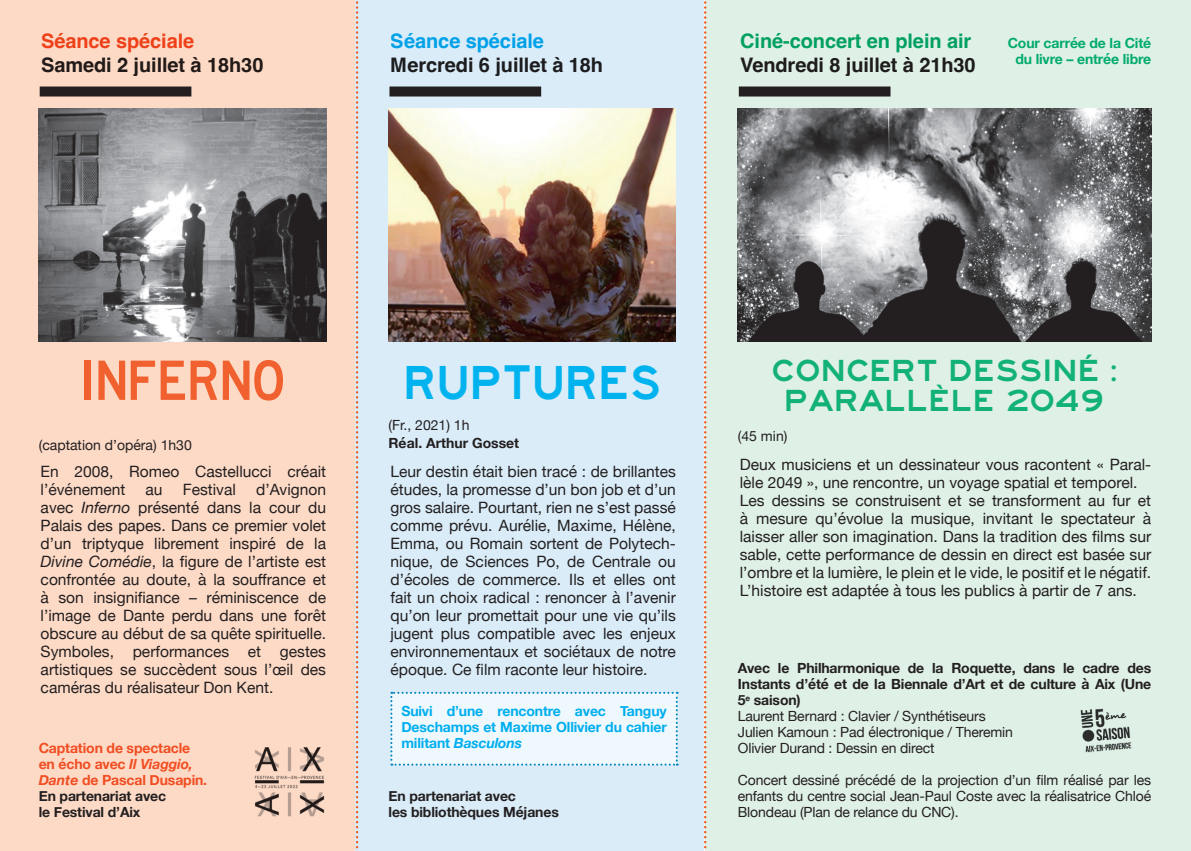
<style>
.page{position:relative;width:1191px;height:851px;background:#fff}
.page>*{position:absolute;margin:0;border:0;box-sizing:border-box;transform-origin:0 0}
.t1{font:52px "lanec";letter-spacing:-.005em;color:#f1612f}
.t2{font:44px "laned";letter-spacing:-.005em;color:#00b3ef}
.t3{font:28px "lanee";letter-spacing:-.005em;color:#12b178}
.t4{font:700 20px "Helvetica";letter-spacing:-.005em;color:#231f20}
.t5{font:700 20px "Helvetica";letter-spacing:-.005em;color:#00ab6b}
.t6{font:700 20px "Helvetica";letter-spacing:-.005em;color:#f04d22}
.t7{font:700 20px "Helvetica";letter-spacing:-.005em;color:#00aeef}
.t8{font:15.6px/18px "Helvetica Neue";color:#231f20;text-align:justify}
.t9{font:14px/16px "Helvetica Neue";letter-spacing:-.01em;color:#231f20;text-align:justify}
.t10{font:700 14px/16px "Helvetica Neue";letter-spacing:-.01em;color:#231f20;text-align:justify}
.t11{font:700 14px/16px "Helvetica Neue";letter-spacing:-.01em;color:#00aeef;text-align:justify}
.t12{font:700 14px "Helvetica Neue";letter-spacing:-.01em;color:#f04d22}
.t13{font:700 14px/16px "Helvetica Neue";letter-spacing:-.01em;color:#00ab6b;text-align:center}
.s1{font-style:italic}
</style>
<div class="page">
<div style="left:705px;top:0;width:486px;height:850px;background:#dff0e6"></div>
<img style="left:738px;top:108px;width:413px;height:233px">
<div style="left:739px;top:86px;width:151px;height:10px;background:#231f20"></div>
<div style="left:0;top:0;width:357px;height:850px;background:#fddac6"></div>
<div style="left:356px;top:0;width:348px;height:850px;background:#d9ecf8"></div>
<svg style="left:356px;top:1px;width:2px;height:850px"></svg>
<svg style="left:704px;top:1px;width:2px;height:850px"></svg>
<img style="left:39px;top:108px;width:287px;height:233px">
<img style="left:388px;top:108px;width:288px;height:233px">
<div style="left:40px;top:86px;width:151px;height:10px;background:#231f20"></div>
<div style="left:389px;top:86px;width:152px;height:10px;background:#231f20"></div>
<div style="left:390px;top:691px;width:288px;height:74px;background:#eef8fd"></div>
<img style="left:254px;top:747px;width:71px;height:70px">
<img style="left:1080px;top:708px;width:52px;height:45px">
<p class="t6" style="left:41px;top:28px;width:155px">Séance spéciale</p>
<p class="t4" style="left:41px;top:52px;width:224px">Samedi 2 juillet à 18h30</p>
<p class="t7" style="left:391px;top:28px;width:155px">Séance spéciale</p>
<p class="t4" style="left:391px;top:52px;width:214px">Mercredi 6 juillet à 18h</p>
<p class="t5" style="left:740px;top:28px;width:232px">Ciné-concert en plein air</p>
<p class="t4" style="left:740px;top:52px;width:237px">Vendredi 8 juillet à 21h30</p>
<p class="t13" style="left:1007px;top:35px;width:145px">Cour carrée de la Cité du livre – entrée libre</p>
<p class="t1" style="left:80px;top:349px;width:207px">INFERNO</p>
<p class="t2" style="left:403px;top:356px;width:259px">RUPTURES</p>
<p class="t9" style="left:39px;top:437px;width:155px">(captation d’opéra) 1h30</p>
<p class="t8" style="left:41px;top:463px;width:287px">En 2008, Romeo Castellucci créait l’événement</p>
<p class="t8" style="left:41px;top:481px;width:287px;text-indent:215px">d’Avignon avec <span class="s1">Inferno</span> présenté dans la cour du Palais des papes. Dans ce premier volet d’un triptyque librement inspiré de la <span class="s1">Divine Comédie</span>, la figure de l’artiste est confrontée au doute, à la souffrance et à son insignifiance – réminiscence de l’image de Dante perdu dans une forêt obscure au début de sa quête spirituelle.<br>Symboles, performances et gestes artistiques se succèdent sous l’œil des caméras du réalisateur Don Kent.</p>
<p class="t8" style="left:145px;top:481px;width:19px">au</p>
<p class="t8" style="left:183px;top:481px;width:55px">Festival</p>
<p class="t12" style="left:39px;top:737px;width:153px">Captation de spectacle</p>
<p class="t12" style="left:39px;top:753px;width:155px">en écho avec <span class="s1">Il Viaggio,</span></p>
<p class="t12" style="left:39px;top:769px;width:170px"><span class="s1">Dante</span> de Pascal Dusapin.</p>
<p class="t10" style="left:39px;top:788px;width:129px">En partenariat avec</p>
<p class="t10" style="left:39px;top:804px;width:103px">le Festival d’Aix</p>
<p class="t9" style="left:388px;top:417px;width:82px">(Fr., 2021) 1h</p>
<p class="t10" style="left:388px;top:435px;width:132px">Réal. Arthur Gosset</p>
<p class="t8" style="left:390px;top:463px;width:287px">Leur destin était bien tracé : de brillantes études, la promesse d’un bon job et d’un gros salaire. Pourtant, rien ne s’est passé comme prévu. Aurélie, Maxime, Hélène, Emma, ou Romain sortent de Polytech&shy;nique, de Sciences Po, de Centrale ou d’écoles de commerce. Ils et elles ont fait un choix radical : renoncer à l’avenir qu’on leur promettait pour une vie qu’ils jugent plus compatible avec les enjeux environnementaux et sociétaux de notre époque. Ce film raconte leur histoire.</p>
<p class="t11" style="left:401px;top:703px;width:267px">Suivi d’une rencontre avec Tanguy Deschamps et Maxime Ollivier du cahier militant <span class="s1">Basculons</span></p>
<p class="t10" style="left:388px;top:788px;width:129px">En partenariat avec</p>
<p class="t10" style="left:388px;top:804px;width:172px">les bibliothèques Méjanes</p>
<p class="t3" style="left:771px;top:353px;width:347px">CONCERT DESSINÉ :</p>
<p class="t3" style="left:784px;top:383px;width:322px">PARALLÈLE 2049</p>
<p class="t9" style="left:738px;top:429px;width:51px">(45 min)</p>
<p class="t8" style="left:739px;top:456px;width:413px">Deux musiciens et un dessinateur vous racontent « Paral&shy;lèle 2049 », une rencontre, un voyage spatial et temporel.</p>
<p class="t8" style="left:739px;top:492px;width:413px">Les dessins se construisent et se transforment au fur et à mesure qu’évolue la musique, invitant le spectateur à laisser aller son imagination. Dans la tradition des films sur sable, cette performance de dessin en direct est basée sur l’ombre et la lumière, le plein et le vide, le positif et le négatif.<br>L’histoire est adaptée à tous les publics à partir de 7 ans.</p>
<p class="t10" style="left:738px;top:660px;width:415px">Avec le Philharmonique de la Roquette, dans le cadre des Instants d’été et de la Biennale d’Art et de culture à Aix (Une 5<sup>e</sup> saison)</p>
<p class="t9" style="left:738px;top:709px;width:249px">Laurent Bernard : Clavier / Synthétiseurs</p>
<p class="t9" style="left:738px;top:725px;width:277px">Julien Kamoun : Pad électronique / Theremin</p>
<p class="t9" style="left:738px;top:741px;width:198px">Olivier Durand : Dessin en direct</p>
<p class="t9" style="left:738px;top:773px;width:415px">Concert dessiné précédé de la projection d’un film réalisé par les enfants du centre social Jean-Paul Coste avec la réalisatrice Chloé Blondeau (Plan de relance du CNC).</p>
</div>
